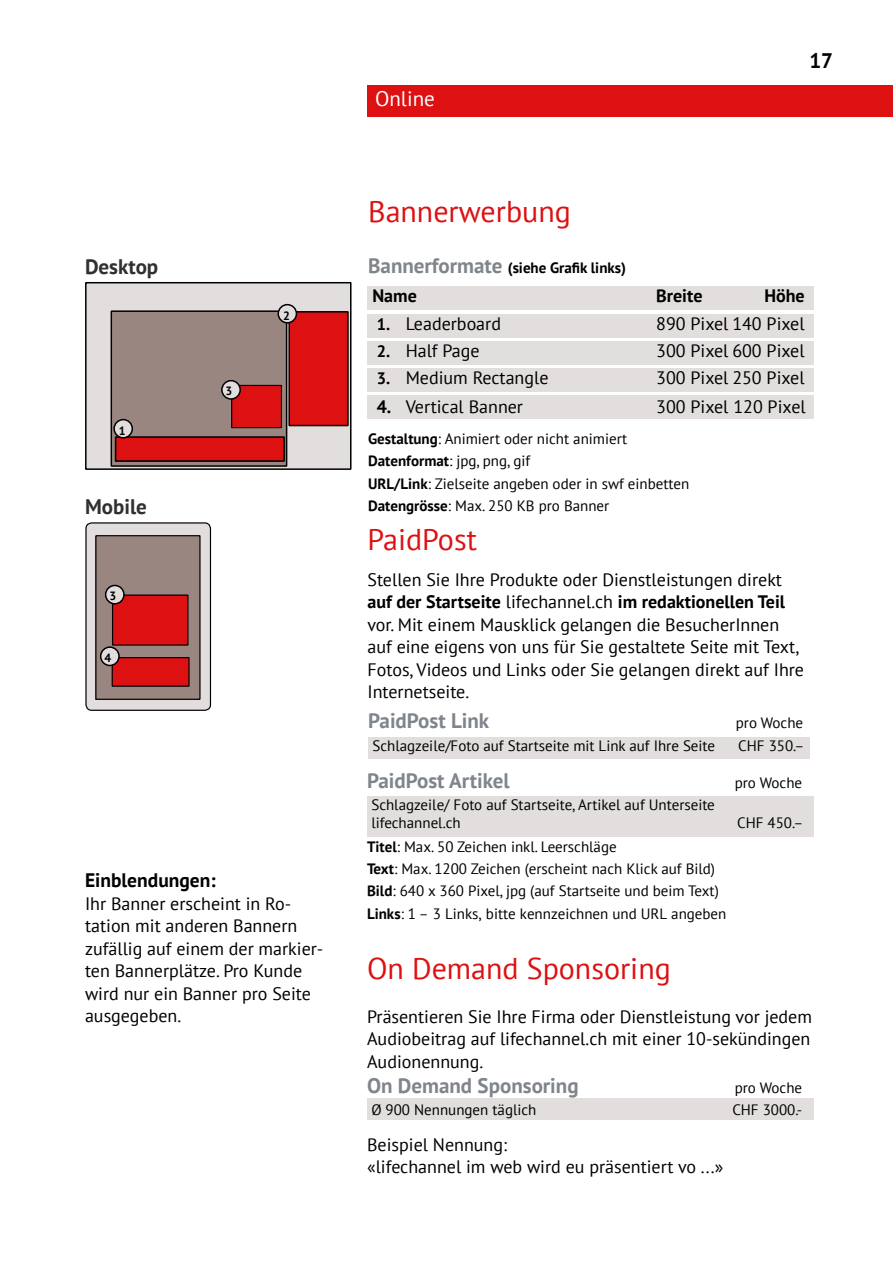
<style>
.page{position:relative;width:893px;height:1263px;background:#fff}
.page>*{position:absolute;margin:0;border:0;box-sizing:border-box;transform-origin:0 0}
.t1{font:30px "PT Sans";color:#dd1012}
.t2{font:700 21px "PT Sans";color:#80858c}
.t3{font:700 21px "PT Sans";color:#31302f}
.t4{font:21px "PT Sans";color:#fff}
.t5{font:700 21px "PT Sans";color:#000}
.t6{font:700 19.5px "PT Sans";color:#000}
.t7{font:18px/22.5px "PT Sans";color:#000}
.t8{font:700 18px "PT Sans";color:#000}
.t9{font:15px/22.2px "PT Sans";color:#000}
.t10{font:700 15px "PT Sans";color:#000}
.t11{font:700 12px "PT Sans";color:#000}
.s1{font-size:21px;color:#80858c}
.s2{font-weight:700;font-size:16.5px}
.s3{font-weight:700}
</style>
<div class="page">
<div style="left:367px;top:85px;width:526px;height:32px;background:#dd1012"></div>
<div style="left:367px;top:395px;width:447px;height:24px;background:#e2dedd"></div>
<div style="left:367px;top:1098px;width:447px;height:22px;background:#e2dedd"></div>
<div style="left:369px;top:737px;width:441px;height:22px;background:#e2dedd"></div>
<div style="left:367px;top:796px;width:447px;height:41px;background:#e2dedd"></div>
<div style="left:367px;top:341px;width:447px;height:24px;background:#e2dedd"></div>
<div style="left:367px;top:368px;width:447px;height:24px;background:#e2dedd"></div>
<div style="left:367px;top:314px;width:447px;height:24px;background:#e2dedd"></div>
<div style="left:367px;top:286px;width:447px;height:24px;background:#e2dedd"></div>
<div style="left:86px;top:283px;width:265px;height:186px;background:#e2dedd"></div>
<div style="left:85px;top:282px;width:266px;height:188px;border:2px solid #000"></div>
<div style="left:111px;top:311px;width:176px;height:155px;background:#998681"></div>
<div style="left:111px;top:310px;width:176px;height:157px;border:2px solid #000"></div>
<div style="left:116px;top:437px;width:168px;height:24px;background:#dd1012"></div>
<div style="left:115px;top:436px;width:170px;height:26px;border:2px solid #000"></div>
<div style="left:289px;top:312px;width:59px;height:114px;background:#dd1012"></div>
<div style="left:288px;top:311px;width:61px;height:115px;border:2px solid #000"></div>
<div style="left:114px;top:420px;width:18px;height:18px;background:#e2dedd;border-radius:50%"></div>
<div style="left:113px;top:419px;width:20px;height:19px;border:2px solid #000;border-radius:50%"></div>
<div style="left:278px;top:305px;width:18px;height:18px;background:#e2dedd;border-radius:50%"></div>
<div style="left:278px;top:304px;width:19px;height:20px;border:2px solid #000;border-radius:50%"></div>
<div style="left:232px;top:385px;width:49px;height:43px;background:#dd1012"></div>
<div style="left:231px;top:385px;width:51px;height:43px;border:1px solid #000"></div>
<div style="left:86px;top:523px;width:124px;height:187px;background:#e2dedd;border-radius:6px"></div>
<div style="left:85px;top:522px;width:126px;height:189px;border:1px solid #000;border-radius:6px"></div>
<div style="left:96px;top:536px;width:104px;height:163px;background:#998681"></div>
<div style="left:95px;top:535px;width:106px;height:165px;border:1px solid #000"></div>
<div style="left:112px;top:658px;width:77px;height:28px;background:#dd1012"></div>
<div style="left:112px;top:657px;width:78px;height:30px;border:1px solid #000"></div>
<div style="left:101px;top:647px;width:18px;height:18px;background:#e2dedd;border-radius:50%"></div>
<div style="left:100px;top:646px;width:20px;height:20px;border:2px solid #000;border-radius:50%"></div>
<div style="left:113px;top:595px;width:75px;height:50px;background:#dd1012"></div>
<div style="left:112px;top:594px;width:77px;height:52px;border:1px solid #000"></div>
<div style="left:106px;top:585px;width:18px;height:19px;background:#e2dedd;border-radius:50%"></div>
<div style="left:105px;top:585px;width:20px;height:19px;border:2px solid #000;border-radius:50%"></div>
<div style="left:222px;top:381px;width:18px;height:18px;background:#e2dedd;border-radius:50%"></div>
<div style="left:221px;top:380px;width:20px;height:20px;border:2px solid #000;border-radius:50%"></div>
<p class="t3" style="left:85px;top:253px;width:75px">Desktop</p>
<p class="t11" style="left:119px;top:423px;width:8px">1</p>
<p class="t3" style="left:85px;top:493px;width:63px">Mobile</p>
<p class="t11" style="left:109px;top:588px;width:8px">3</p>
<p class="t11" style="left:104px;top:649px;width:8px">4</p>
<p class="t11" style="left:226px;top:383px;width:8px">3</p>
<p class="t11" style="left:283px;top:308px;width:8px">2</p>
<p class="t6" style="left:85px;top:868px;width:132px">Einblendungen:</p>
<p class="t7" style="left:85px;top:892px;width:240px">Ihr Banner erscheint in Ro&shy;tation mit anderen Bannern zufällig auf einem der markier&shy;ten Bannerplätze. Pro Kunde wird nur ein Banner pro Seite ausgegeben.</p>
<p class="t4" style="left:375px;top:86px;width:61px">Online</p>
<p class="t5" style="left:809px;top:47px;width:25px">17</p>
<h1 class="t1" style="left:368px;top:192px;width:204px">Bannerwerbung</h1>
<p class="t10" style="left:368px;top:257px;width:259px"><span class="s1">Bannerformate</span> (siehe Grafik links)</p>
<p class="t8" style="left:372px;top:284px;width:46px">Name</p>
<p class="t8" style="left:656px;top:284px;width:48px">Breite</p>
<p class="t8" style="left:764px;top:284px;width:42px">Höhe</p>
<p class="t7" style="left:377px;top:312px;width:126px"><span class="s2">1.</span> Leaderboard</p>
<p class="t7" style="left:656px;top:312px;width:150px">890 Pixel 140 Pixel</p>
<p class="t7" style="left:377px;top:339px;width:104px"><span class="s2">2.</span> Half Page</p>
<p class="t7" style="left:656px;top:339px;width:150px">300 Pixel 600 Pixel</p>
<p class="t7" style="left:377px;top:366px;width:173px"><span class="s2">3.</span> Medium Rectangle</p>
<p class="t7" style="left:656px;top:366px;width:150px">300 Pixel 250 Pixel</p>
<p class="t7" style="left:377px;top:395px;width:148px"><span class="s3">4.</span> Vertical Banner</p>
<p class="t7" style="left:656px;top:395px;width:151px">300 Pixel 120 Pixel</p>
<p class="t9" style="left:368px;top:427px;width:323px"><span class="s3">Gestaltung</span>: Animiert oder nicht animiert <span class="s3">Datenformat</span>: jpg, png, gif<br><span class="s3">URL/Link</span>: Zielseite angeben oder in swf einbetten <span class="s3">Datengrösse</span>: Max. 250 KB pro Banner</p>
<h1 class="t1" style="left:367px;top:521px;width:111px">PaidPost</h1>
<p class="t7" style="left:367px;top:568px;width:438px">Stellen Sie Ihre Produkte oder Dienstleistungen direkt <span class="s3">auf der Startseite</span> lifechannel.ch <span class="s3">im redaktionellen Teil </span>vor. Mit einem Mausklick gelangen die BesucherInnen auf eine eigens von uns für Sie gestaltete Seite mit Text, Fotos, Videos und Links oder Sie gelangen direkt auf Ihre Internetseite.</p>
<p class="t2" style="left:368px;top:707px;width:123px">PaidPost Link</p>
<p class="t9" style="left:736px;top:712px;width:69px">pro Woche</p>
<p class="t9" style="left:372px;top:734px;width:344px">Schlagzeile/Foto auf Startseite mit Link auf Ihre Seite</p>
<p class="t9" style="left:738px;top:734px;width:68px">CHF 350.–</p>
<p class="t2" style="left:367px;top:767px;width:144px">PaidPost Artikel</p>
<p class="t9" style="left:735px;top:771px;width:69px">pro Woche</p>
<p class="t9" style="left:371px;top:795px;width:345px;line-height:18px">Schlagzeile/ Foto auf Startseite, Artikel auf Unterseite lifechannel.ch</p>
<p class="t9" style="left:737px;top:811px;width:68px">CHF 450.–</p>
<p class="t9" style="left:367px;top:835px;width:361px"><span class="s3">Titel</span>: Max. 50 Zeichen inkl. Leerschläge<br><span class="s3">Text</span>: Max. 1200 Zeichen (erscheint nach Klick auf Bild)<br><span class="s3">Bild</span>: 640 x 360 Pixel, jpg (auf Startseite und beim Text)<br><span class="s3">Links</span>: 1 – 3 Links, bitte kennzeichnen und URL angeben</p>
<h1 class="t1" style="left:367px;top:949px;width:305px">On Demand Sponsoring</h1>
<p class="t7" style="left:367px;top:1005px;width:446px;text-align:justify">Präsentieren Sie Ihre Firma oder Dienstleistung vor jedem Audiobeitrag auf lifechannel.ch mit einer 10-sekündingen Audionennung.</p>
<p class="t2" style="left:367px;top:1071px;width:213px">On Demand Sponsoring</p>
<p class="t9" style="left:735px;top:1076px;width:69px">pro Woche</p>
<p class="t9" style="left:371px;top:1098px;width:167px">Ø 900 Nennungen täglich</p>
<p class="t9" style="left:732px;top:1098px;width:71px">CHF 3000.-</p>
<p class="t7" style="left:367px;top:1132px;width:358px">Beispiel Nennung:<br>«lifechannel im web wird eu präsentiert vo ...»</p>
</div>
